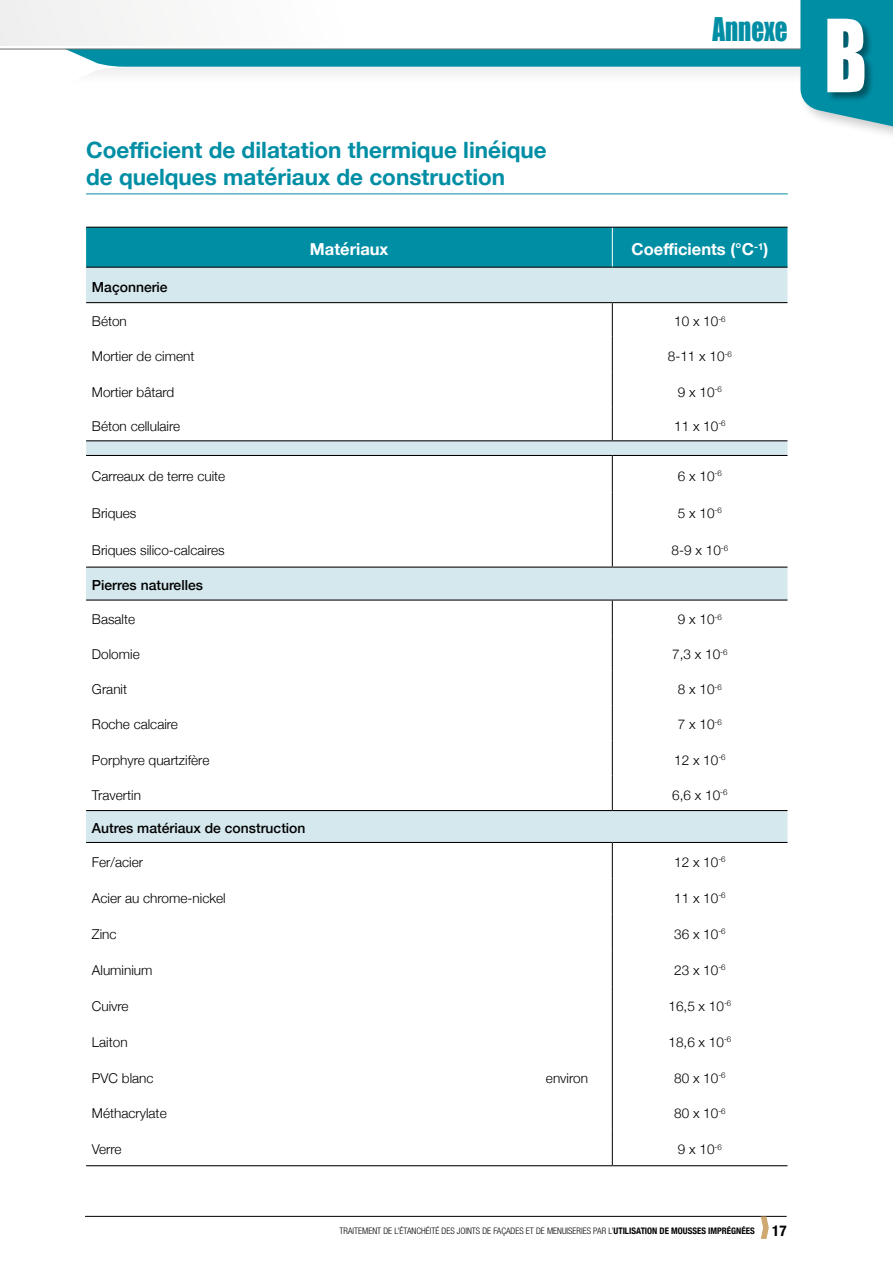
<style>
.page{position:relative;width:893px;height:1263px;background:#fff}
.page>*{position:absolute;margin:0;border:0;box-sizing:border-box;transform-origin:0 0}
.t1{font:93px "Impact";color:#fff;scale:.83 1}
.t2{font:30px "Impact";color:#008ea5;scale:.83 1}
.t3{font:700 22.5px/27px "Helvetica Neue";color:#008ea5}
.t4{font:700 16.5px "Helvetica Neue";color:#fff}
.t5{font:500 13.95px "Helvetica Neue";color:#000}
.t6{font:300 13.5px "Helvetica Neue";color:#000}
.t7{font:300 condensed 9px "Helvetica Neue LT Std";color:#000}
.s1{font-family:"Helvetica Neue";font-weight:700}
.s2{font-family:"Helvetica Neue";font-weight:700;font-size:15px}
</style>
<div class="page">
<hr style="left:85px;top:1216px;width:702px;height:1px;background:#000">
<svg style="left:761px;top:1216px;width:8px;height:23px"></svg>
<div style="left:0;top:0;width:893px;height:46px;background:#f0f0f0"></div>
<hr style="left:0;top:49px;width:893px;height:1px;background:#706f6f">
<svg style="left:65px;top:0;width:828px;height:135px"></svg>
<div style="left:826px;top:19px;width:49px;height:84px;background:#000;opacity:.4"></div>
<hr style="left:86px;top:194px;width:702px;height:1px;background:#008ea5">
<div style="left:86px;top:228px;width:701px;height:39px;background:#008ea5"></div>
<svg style="left:86px;top:268px;width:701px;height:574px"></svg>
<hr style="left:612px;top:303px;width:1px;height:33px;background:#000">
<hr style="left:612px;top:336px;width:1px;height:37px;background:#000">
<hr style="left:612px;top:373px;width:1px;height:35px;background:#000">
<hr style="left:612px;top:408px;width:1px;height:32px;background:#000">
<hr style="left:612px;top:456px;width:1px;height:37px;background:#000">
<hr style="left:612px;top:493px;width:1px;height:37px;background:#000">
<hr style="left:612px;top:530px;width:1px;height:37px;background:#000">
<hr style="left:612px;top:601px;width:1px;height:34px;background:#000">
<hr style="left:612px;top:635px;width:1px;height:35px;background:#000">
<hr style="left:612px;top:670px;width:1px;height:35px;background:#000">
<hr style="left:612px;top:705px;width:1px;height:35px;background:#000">
<hr style="left:612px;top:740px;width:1px;height:35px;background:#000">
<hr style="left:612px;top:775px;width:1px;height:35px;background:#000">
<hr style="left:612px;top:843px;width:1px;height:35px;background:#000">
<hr style="left:612px;top:878px;width:1px;height:36px;background:#000">
<hr style="left:612px;top:914px;width:1px;height:36px;background:#000">
<hr style="left:612px;top:950px;width:1px;height:36px;background:#000">
<hr style="left:612px;top:986px;width:1px;height:36px;background:#000">
<hr style="left:612px;top:1022px;width:1px;height:36px;background:#000">
<hr style="left:612px;top:1058px;width:1px;height:36px;background:#000">
<hr style="left:612px;top:1094px;width:1px;height:36px;background:#000">
<hr style="left:612px;top:1130px;width:1px;height:35px;background:#000">
<hr style="left:612px;top:228px;width:1px;height:39px;background:#fff">
<hr style="left:86px;top:227px;width:526px;height:1px;background:#000">
<hr style="left:612px;top:227px;width:175px;height:1px;background:#000">
<hr style="left:86px;top:267px;width:526px;height:1px;background:#000">
<hr style="left:612px;top:267px;width:175px;height:1px;background:#000">
<hr style="left:86px;top:440px;width:526px;height:1px;background:#000">
<hr style="left:612px;top:440px;width:175px;height:1px;background:#000">
<hr style="left:86px;top:302px;width:526px;height:1px;background:#000">
<hr style="left:612px;top:302px;width:175px;height:1px;background:#000">
<hr style="left:86px;top:455px;width:526px;height:1px;background:#000">
<hr style="left:612px;top:455px;width:175px;height:1px;background:#000">
<hr style="left:86px;top:599px;width:526px;height:2px;background:#000">
<hr style="left:612px;top:599px;width:175px;height:2px;background:#000">
<hr style="left:86px;top:842px;width:526px;height:1px;background:#000">
<hr style="left:612px;top:842px;width:175px;height:1px;background:#000">
<hr style="left:86px;top:567px;width:526px;height:1px;background:#000">
<hr style="left:612px;top:567px;width:175px;height:1px;background:#000">
<hr style="left:86px;top:810px;width:526px;height:1px;background:#000">
<hr style="left:612px;top:810px;width:175px;height:1px;background:#000">
<hr style="left:86px;top:1165px;width:526px;height:1px;background:#000">
<hr style="left:612px;top:1165px;width:175px;height:1px;background:#000">
<h3 class="t3" style="left:86px;top:137px;width:462px">Coefficient de dilatation thermique linéique de quelques matériaux de construction</h3>
<h2 class="t2" style="left:712px;top:6px;width:92px">Annexe</h2>
<p class="t4" style="left:310px;top:236px;width:80px">Matériaux</p>
<p class="t4" style="left:632px;top:236px;width:138px">Coefficients (°C<sup>-1</sup>)</p>
<p class="t5" style="left:92px;top:275px;width:77px">Maçonnerie</p>
<p class="t6" style="left:92px;top:310px;width:36px">Béton</p>
<p class="t6" style="left:674px;top:310px;width:53px">10 x 10<sup>-6</sup></p>
<p class="t6" style="left:92px;top:345px;width:104px">Mortier de ciment</p>
<p class="t6" style="left:668px;top:345px;width:66px">8-11 x 10<sup>-6</sup></p>
<p class="t6" style="left:92px;top:381px;width:84px">Mortier bâtard</p>
<p class="t6" style="left:678px;top:381px;width:46px">9 x 10<sup>-6</sup></p>
<p class="t6" style="left:92px;top:415px;width:90px">Béton cellulaire</p>
<p class="t6" style="left:674px;top:415px;width:53px">11 x 10<sup>-6</sup></p>
<p class="t6" style="left:92px;top:465px;width:135px">Carreaux de terre cuite</p>
<p class="t6" style="left:678px;top:465px;width:46px">6 x 10<sup>-6</sup></p>
<p class="t6" style="left:92px;top:502px;width:46px">Briques</p>
<p class="t6" style="left:678px;top:502px;width:46px">5 x 10<sup>-6</sup></p>
<p class="t6" style="left:92px;top:539px;width:134px">Briques silico-calcaires</p>
<p class="t6" style="left:672px;top:539px;width:58px">8-9 x 10<sup>-6</sup></p>
<p class="t5" style="left:92px;top:574px;width:113px">Pierres naturelles</p>
<p class="t6" style="left:92px;top:608px;width:45px">Basalte</p>
<p class="t6" style="left:678px;top:608px;width:46px">9 x 10<sup>-6</sup></p>
<p class="t6" style="left:92px;top:643px;width:49px">Dolomie</p>
<p class="t6" style="left:672px;top:643px;width:57px">7,3 x 10<sup>-6</sup></p>
<p class="t6" style="left:92px;top:679px;width:37px">Granit</p>
<p class="t6" style="left:678px;top:679px;width:46px">8 x 10<sup>-6</sup></p>
<p class="t6" style="left:92px;top:714px;width:88px">Roche calcaire</p>
<p class="t6" style="left:678px;top:714px;width:46px">7 x 10<sup>-6</sup></p>
<p class="t6" style="left:92px;top:749px;width:119px">Porphyre quartzifère</p>
<p class="t6" style="left:674px;top:749px;width:53px">12 x 10<sup>-6</sup></p>
<p class="t6" style="left:92px;top:784px;width:51px">Travertin</p>
<p class="t6" style="left:672px;top:784px;width:57px">6,6 x 10<sup>-6</sup></p>
<p class="t5" style="left:92px;top:817px;width:215px">Autres matériaux de construction</p>
<p class="t6" style="left:92px;top:851px;width:53px">Fer/acier</p>
<p class="t6" style="left:674px;top:851px;width:53px">12 x 10<sup>-6</sup></p>
<p class="t6" style="left:92px;top:887px;width:135px">Acier au chrome-nickel</p>
<p class="t6" style="left:674px;top:887px;width:53px">11 x 10<sup>-6</sup></p>
<p class="t6" style="left:92px;top:923px;width:26px">Zinc</p>
<p class="t6" style="left:674px;top:923px;width:53px">36 x 10<sup>-6</sup></p>
<p class="t6" style="left:92px;top:959px;width:62px">Aluminium</p>
<p class="t6" style="left:674px;top:959px;width:53px">23 x 10<sup>-6</sup></p>
<p class="t6" style="left:92px;top:995px;width:38px">Cuivre</p>
<p class="t6" style="left:668px;top:995px;width:64px">16,5 x 10<sup>-6</sup></p>
<p class="t6" style="left:92px;top:1031px;width:37px">Laiton</p>
<p class="t6" style="left:668px;top:1031px;width:64px">18,6 x 10<sup>-6</sup></p>
<p class="t6" style="left:92px;top:1067px;width:63px">PVC blanc</p>
<p class="t6" style="left:546px;top:1067px;width:43px">environ</p>
<p class="t6" style="left:674px;top:1067px;width:53px">80 x 10<sup>-6</sup></p>
<p class="t6" style="left:92px;top:1103px;width:76px">Méthacrylate</p>
<p class="t6" style="left:674px;top:1103px;width:53px">80 x 10<sup>-6</sup></p>
<p class="t6" style="left:92px;top:1139px;width:31px">Verre</p>
<p class="t6" style="left:678px;top:1139px;width:46px">9 x 10<sup>-6</sup></p>
<p class="t7" style="left:340px;top:1225px;width:449px">TRAITEMENT DE L’ÉTANCHÉITÉ DES JOINTS DE FAÇADES ET DE MENUISERIES PAR L’<span class="s1">UTILISATION DE MOUSSES IMPRÉGNÉES</span> <span class="s2">17</span></p>
<h1 class="t1" style="left:824px;top:-16px;width:53px">B</h1>
</div>
